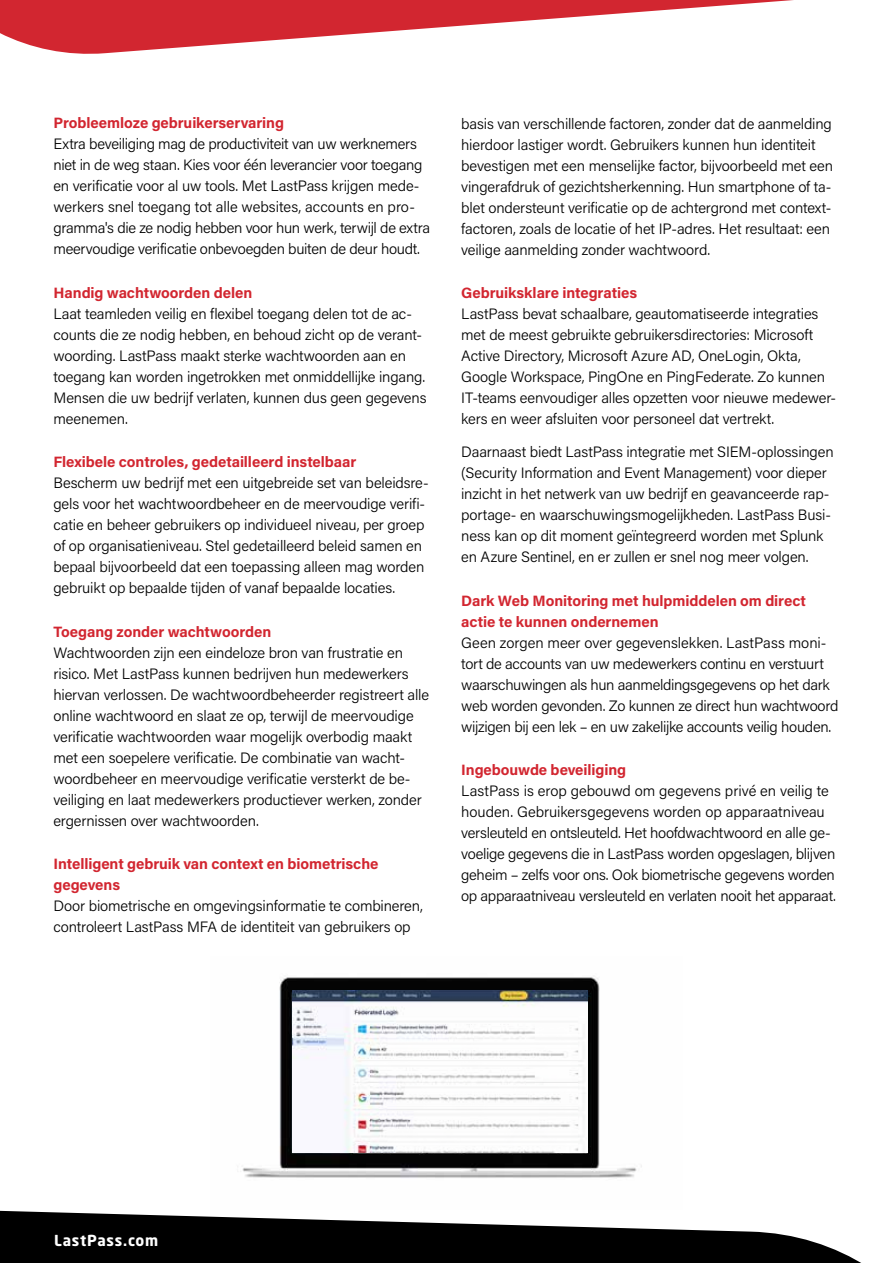
<style>
.page{position:relative;width:893px;height:1263px;background:#fff}
.page>*{position:absolute;margin:0;border:0;box-sizing:border-box;transform-origin:0 0}
.t1{font:300 15px/21px "Acumin Pro";letter-spacing:-.01em;color:#000}
.t2{font:700 15px/21px "Acumin Pro";letter-spacing:-.005em;color:#d22630}
.t3{font:700 15px "Neo Sans W1 G";letter-spacing:.05em;color:#fff}
</style>
<div class="page">
<svg style="left:0;top:0;width:794px;height:54px;fill:#d22630"></svg>
<svg style="left:0;top:1210px;width:861px;height:53px;fill:#000"></svg>
<img style="left:242px;top:977px;width:400px;height:201px">
<img style="left:293px;top:991px;width:294px;height:161px">
<p class="t2" style="left:53px;top:112px;width:232px">Probleemloze gebruikerservaring</p>
<p class="t1" style="left:53px;top:133px;width:378px">Extra beveiliging mag de productiviteit van uw werknemers niet in de weg staan. Kies voor één leverancier voor toegang en verificatie voor al uw tools. Met LastPass krijgen mede&shy;werkers snel toegang tot alle websites, accounts en pro&shy;gramma's die ze nodig hebben voor hun werk, terwijl de extra meervoudige verificatie onbevoegden buiten de deur houdt.</p>
<p class="t2" style="left:53px;top:281px;width:200px">Handig wachtwoorden delen</p>
<p class="t1" style="left:53px;top:303px;width:375px">Laat teamleden veilig en flexibel toegang delen tot de ac&shy;counts die ze nodig hebben, en behoud zicht op de verant&shy;woording. LastPass maakt sterke wachtwoorden aan en toegang kan worden ingetrokken met onmiddellijke ingang.<br>Mensen die uw bedrijf verlaten, kunnen dus geen gegevens meenemen.</p>
<p class="t2" style="left:53px;top:451px;width:304px">Flexibele controles, gedetailleerd instelbaar</p>
<p class="t1" style="left:53px;top:472px;width:377px">Bescherm uw bedrijf met een uitgebreide set van beleidsre&shy;gels voor het wachtwoordbeheer en de meervoudige verifi&shy;catie en beheer gebruikers op individueel niveau, per groep of op organisatieniveau. Stel gedetailleerd beleid samen en bepaal bijvoorbeeld dat een toepassing alleen mag worden gebruikt op bepaalde tijden of vanaf bepaalde locaties.</p>
<p class="t2" style="left:53px;top:620px;width:219px">Toegang zonder wachtwoorden</p>
<p class="t1" style="left:53px;top:642px;width:377px">Wachtwoorden zijn een eindeloze bron van frustratie en risico. Met LastPass kunnen bedrijven hun medewerkers hiervan verlossen. De wachtwoordbeheerder registreert alle online wachtwoord en slaat ze op, terwijl de meervoudige verificatie wachtwoorden waar mogelijk overbodig maakt met een soepelere verificatie. De combinatie van wacht&shy;woordbeheer en meervoudige verificatie versterkt de be&shy;veiliging en laat medewerkers productiever werken, zonder ergernissen over wachtwoorden.</p>
<p class="t2" style="left:53px;top:853px;width:327px">Intelligent gebruik van context en biometrische gegevens</p>
<p class="t1" style="left:53px;top:895px;width:371px">Door biometrische en omgevingsinformatie te combineren, controleert LastPass MFA de identiteit van gebruikers op</p>
<p class="t1" style="left:461px;top:112px;width:373px">basis van verschillende factoren, zonder dat de aanmelding hierdoor lastiger wordt. Gebruikers kunnen hun identiteit bevestigen met een menselijke factor, bijvoorbeeld met een vingerafdruk of gezichtsherkenning. Hun smartphone of ta&shy;blet ondersteunt verificatie op de achtergrond met context&shy;factoren, zoals de locatie of het IP-adres. Het resultaat: een veilige aanmelding zonder wachtwoord.</p>
<p class="t2" style="left:461px;top:282px;width:177px">Gebruiksklare integraties</p>
<p class="t1" style="left:461px;top:303px;width:376px">LastPass bevat schaalbare, geautomatiseerde integraties met de meest gebruikte gebruikersdirectories: Microsoft Active Directory, Microsoft Azure AD, OneLogin, Okta, Google Workspace, PingOne en PingFederate. Zo kunnen IT-teams eenvoudiger alles opzetten voor nieuwe medewer&shy;kers en weer afsluiten voor personeel dat vertrekt.</p>
<p class="t1" style="left:461px;top:441px;width:374px">Daarnaast biedt LastPass integratie met SIEM-oplossingen (Security Information and Event Management) voor dieper inzicht in het netwerk van uw bedrijf en geavanceerde rap&shy;portage- en waarschuwingsmogelijkheden. LastPass Busi&shy;ness kan op dit moment geïntegreerd worden met Splunk en Azure Sentinel, en er zullen er snel nog meer volgen.</p>
<p class="t2" style="left:461px;top:589px;width:346px">Dark Web Monitoring met hulpmiddelen om direct actie te kunnen ondernemen</p>
<p class="t1" style="left:461px;top:631px;width:379px">Geen zorgen meer over gegevenslekken. LastPass moni&shy;tort de accounts van uw medewerkers continu en verstuurt waarschuwingen als hun aanmeldingsgegevens op het dark web worden gevonden. Zo kunnen ze direct hun wachtwoord wijzigen bij een lek – en uw zakelijke accounts veilig houden.</p>
<p class="t2" style="left:461px;top:759px;width:167px">Ingebouwde beveiliging</p>
<p class="t1" style="left:461px;top:780px;width:376px">LastPass is erop gebouwd om gegevens privé en veilig te houden. Gebruikersgegevens worden op apparaatniveau versleuteld en ontsleuteld. Het hoofdwachtwoord en alle ge&shy;voelige gegevens die in LastPass worden opgeslagen, blijven geheim – zelfs voor ons. Ook biometrische gegevens worden op apparaatniveau versleuteld en verlaten nooit het apparaat.</p>
<p class="t3" style="left:54px;top:1231px;width:105px">LastPass.com</p>
</div>
